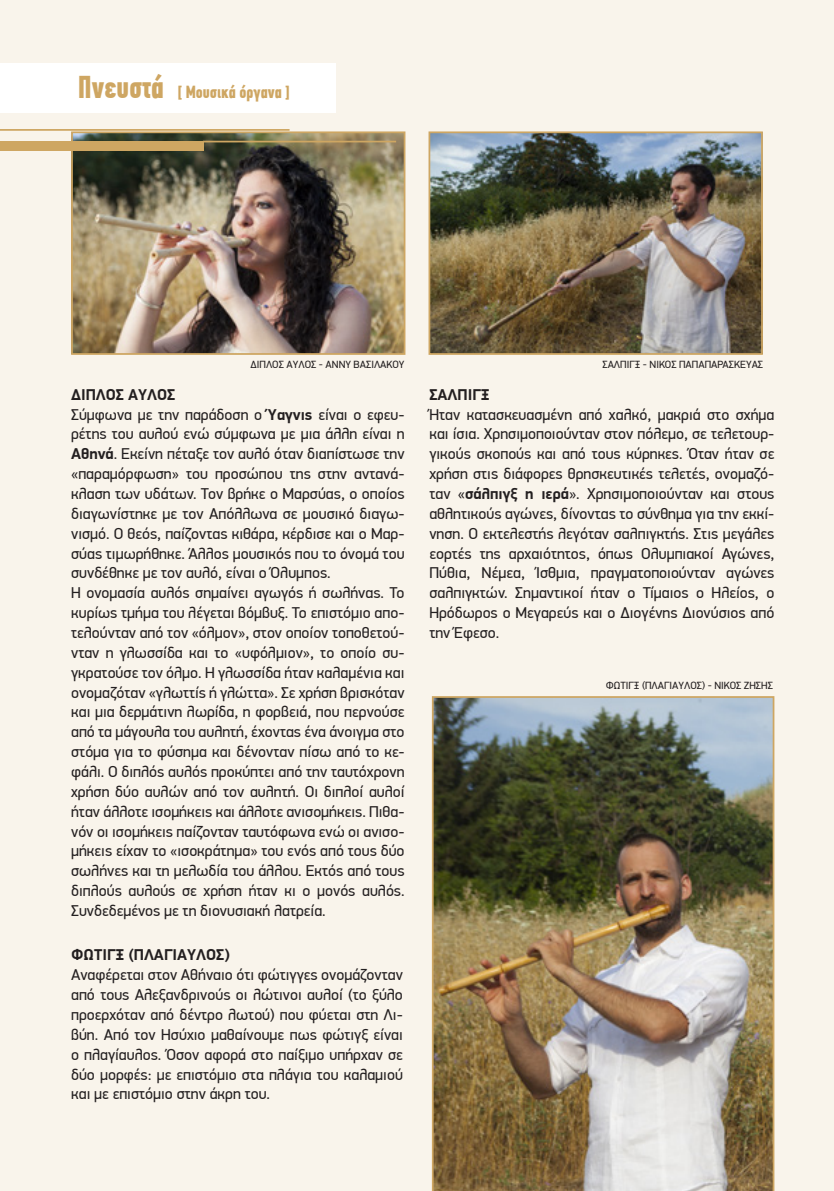
<style>
.page{position:relative;width:834px;height:1191px;background:#fff}
.page>*{position:absolute;margin:0;border:0;box-sizing:border-box;transform-origin:0 0}
.t1{font:700 17.5px "PF Din Text Comp Pro";color:#cea662}
.t2{font:15.75px/19.8px "PF Din Display Pro";color:#231f20;text-align:justify}
.t3{font:700 15.75px "PF Din Display Pro";color:#231f20}
.t4{font:10.5px "PF Din Display Pro";color:#231f20}
.s1{font-size:31.5px}
.s2{font-weight:700}
</style>
<div class="page">
<div style="left:0;top:0;width:833px;height:1191px;background:#f9f4eb"></div>
<img style="left:74px;top:134px;width:328px;height:218px">
<div style="left:71px;top:131px;width:334px;height:224px;border:2px solid #cea662"></div>
<img style="left:431px;top:134px;width:328px;height:218px">
<div style="left:428px;top:131px;width:334px;height:224px;border:2px solid #cea662"></div>
<img style="left:432px;top:696px;width:342px;height:495px">
<div style="left:0;top:141px;width:203px;height:10px;background:#cea662"></div>
<hr style="left:203px;top:141px;width:193px;height:1px;background:#cea662">
<hr style="left:0;top:129px;width:289px;height:2px;background:#cea662">
<div style="left:0;top:63px;width:335px;height:49px;background:#fff"></div>
<p class="t1" style="left:78px;top:81px;width:214px"><span class="s1">Πνευστά</span> [ Μουσικά όργανα ]</p>
<p class="t4" style="left:250px;top:358px;width:155px">Διπλός Αυλός - Άννυ Βασιλάκου</p>
<p class="t4" style="left:602px;top:358px;width:156px">Σάλπι γξ - Νίκος Παπαπαρασκευάς</p>
<p class="t2" style="left:71px;top:385px;width:335px;text-align:left"><span class="s2">ΔΙΠΛΟΣ ΑΥΛΟΣ<br></span>Σύμφωνα με την παράδοση ο <span class="s2">Ύαγνις</span> είναι ο εφευ&shy;ρέτης του αυλού ενώ σύμφωνα με μια άλλη είναι η <span class="s2">Αθηνά</span>. Εκείνη πέταξε τον αυλό όταν διαπίστωσε την «παραμόρφωση» του προσώπου της στην αντανά&shy;κλαση των υδάτων. Τον βρήκε ο Μαρσύας, ο οποίος διαγωνίστηκε με τον Απόλλωνα σε μουσικό διαγω&shy;νισμό. Ο θεός, παίζοντας κιθάρα, κέρδισε και ο Μαρ&shy;σύας τιμωρήθηκε. Άλλος μουσικός που το όνομά του συνδέθηκε με τον αυλό, είναι ο Όλυμπος.<br>Η ονομασία αυλός σημαίνει αγωγός ή σωλήνας. Το κυρίως τμήμα του λέγεται βόμβυξ. Το επιστόμιο απο&shy;τελούνταν από τον «όλμον», στον οποίον τοποθετού&shy;νταν η γλωσσίδα και το «υφόλμιον», το οποίο συ&shy;γκρατούσε τον όλμο. Η γλωσσίδα ήταν καλαμένια και ονομαζόταν «γλωττίς ή γλώττα». Σε χρήση βρισκόταν και μια δερμάτινη λωρίδα, η φορβειά, που περνούσε από τα μάγουλα του αυλητή, έχοντας ένα άνοιγμα στο στόμα για το φύσημα και δένονταν πίσω από το κε&shy;φάλι. Ο διπλός αυλός προκύπτει από την ταυτόχρονη χρήση δύο αυλών από τον αυλητή. Οι διπλοί αυλοί ήταν άλλοτε ισομήκεις και άλλοτε ανισομήκεις. Πιθα&shy;νόν οι ισομήκεις παίζονταν ταυτόφωνα ενώ οι ανισο&shy;μήκεις είχαν το «ισοκράτημα» του ενός από τους δύο σωλήνες και τη μελωδία του άλλου. Εκτός από τους διπλούς αυλούς σε χρήση ήταν κι ο μονός αυλός.<br>Συνδεδεμένος με τη διονυσιακή λατρεία.</p>
<p class="t3" style="left:429px;top:385px;width:62px">ΣΑΛΠΙΓΞ</p>
<p class="t2" style="left:429px;top:404px;width:346px">Ήταν κατασκευασμένη από χαλκό, μακριά στο σχήμα και ίσια. Χρησιμοποιούνταν στον πόλεμο, σε τελετουρ&shy;γικούς σκοπούς και από τους κύρηκες. Όταν ήταν σε χρήση στις διάφορες θρησκευτικές τελετές, ονομαζό&shy;ταν «<span class="s2">σάλπιγξ η ιερά</span>». Χρησιμοποιούνταν και στους αθλητικούς αγώνες, δίνοντας το σύνθημα για την εκκί&shy;νηση. Ο εκτελεστής λεγόταν σαλπιγκτής. Στις μεγάλες εορτές της αρχαιότητος, όπως Ολυμπιακοί Αγώνες, Πύθια, Νέμεα, Ίσθμια, πραγματοποιούνταν αγώνες σαλπιγκτών. Σημαντικοί ήταν ο Τίμαιος ο Ηλείος, ο Ηρόδωρος ο Μεγαρεύς και ο Διογένης Διονύσιος από την Έφεσο.</p>
<p class="t4" style="left:605px;top:679px;width:7px">Φώτι</p>
<p class="t4" style="left:628px;top:679px;width:128px">γξ (πλαγίαυλος) - Νίκος Ζήσης</p>
<p class="t3" style="left:71px;top:945px;width:160px">ΦΩΤΙΓΞ (ΠΛΑΓΙΑΥΛΟΣ)</p>
<p class="t2" style="left:71px;top:965px;width:333px">Αναφέρεται στον Αθήναιο ότι φώτιγγες ονομάζονταν από τους Αλεξανδρινούς οι λώτινοι αυλοί (το ξύλο προερχόταν από δέντρο λωτού) που φύεται στη Λι&shy;βύη. Από τον Ησύχιο μαθαίνουμε πως φώτιγξ είναι ο πλαγίαυλος. Όσον αφορά στο παίξιμο υπήρχαν σε δύο μορφές: με επιστόμιο στα πλάγια του καλαμιού και με επιστόμιο στην άκρη του.</p>
</div>
